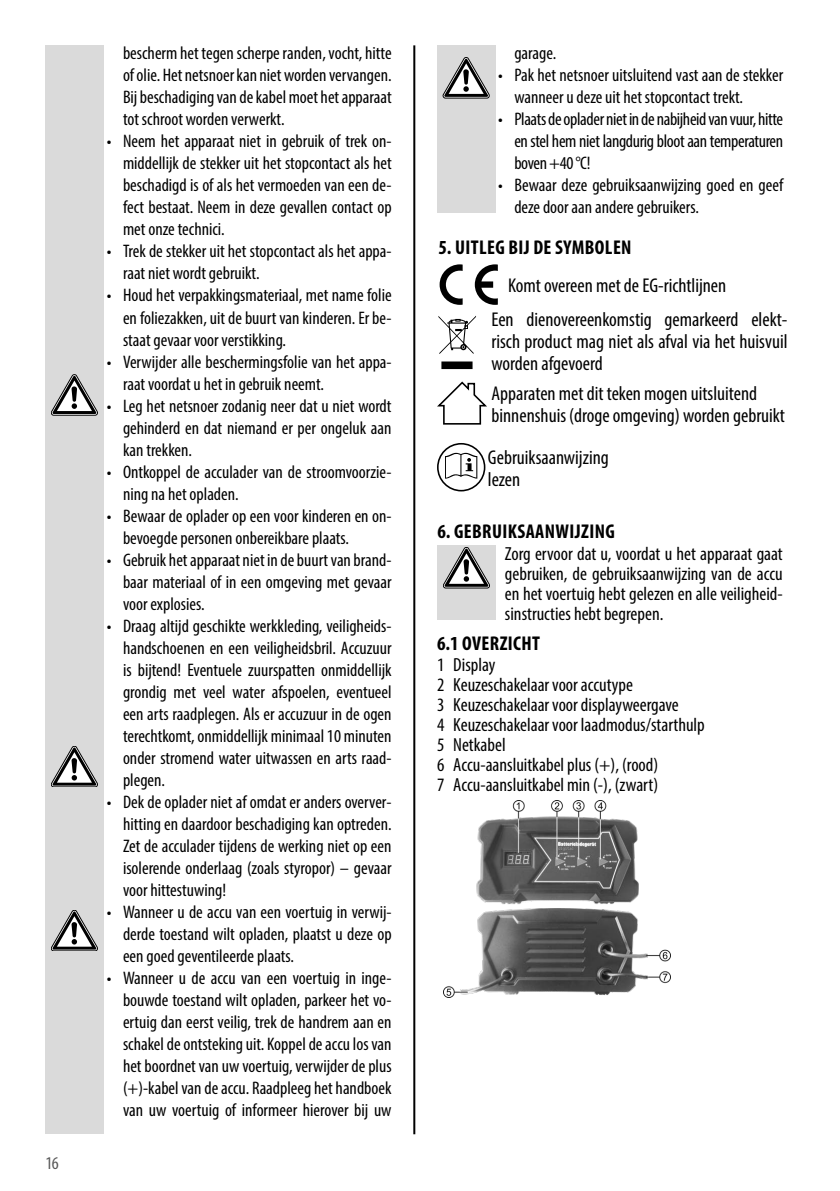
<style>
.page{position:relative;width:840px;height:1191px;background:#fff}
.page>*{position:absolute;margin:0;border:0;box-sizing:border-box;transform-origin:0 0}
.t1{font:condensed 20px/22px "Myriad Pro";color:#000}
.t2{font:700 condensed 20px "Myriad Pro";letter-spacing:.02em;color:#000}
.t3{font:condensed 19px/20px "Myriad Pro";color:#000;text-align:justify}
.t4{font:condensed 18.2px/22px "Myriad Pro";color:#000;text-align:justify}
.t5{font:condensed 18px "Myriad Pro";color:#575757}
</style>
<div class="page">
<hr style="left:413px;top:45px;width:2px;height:1089px;background:#000">
<div style="left:45px;top:45px;width:58px;height:1088px;background:#dadada"></div>
<div style="left:437px;top:45px;width:58px;height:168px;background:#dadada"></div>
<svg style="left:439px;top:264px;width:23px;height:41px"></svg>
<svg style="left:474px;top:264px;width:23px;height:41px"></svg>
<div style="left:437px;top:443px;width:48px;height:48px;border:2px solid #000;border-radius:50%"></div>
<svg style="left:444px;top:451px;width:33px;height:28px"></svg>
<svg style="left:437px;top:381px;width:50px;height:44px"></svg>
<svg style="left:438px;top:316px;width:38px;height:53px"></svg>
<svg style="left:51px;top:374px;width:46px;height:41px"></svg>
<svg style="left:51px;top:746px;width:46px;height:41px"></svg>
<svg style="left:51px;top:910px;width:46px;height:41px"></svg>
<svg style="left:442px;top:57px;width:47px;height:41px"></svg>
<div style="left:437px;top:545px;width:58px;height:74px;background:#dadada"></div>
<img style="left:443px;top:800px;width:227px;height:197px">
<svg style="left:443px;top:547px;width:46px;height:41px"></svg>
<p class="t5" style="left:45px;top:1152px;width:15px">16</p>
<p class="t4" style="left:123px;top:42px;width:270px">bescherm het tegen scherpe randen, vocht, hitte of olie. Het netsnoer kan niet worden vervangen.<br>Bij beschadiging van de kabel moet het apparaat tot schroot worden verwerkt.</p>
<p class="t4" style="left:123px;top:130px;width:270px;text-indent:-16px">• Neem het apparaat niet in gebruik of trek on&shy;middellijk de stekker uit het stopcontact als het beschadigd is of als het vermoeden van een de&shy;fect bestaat. Neem in deze gevallen contact op met onze technici.</p>
<p class="t4" style="left:123px;top:240px;width:270px;text-indent:-16px">• Trek de stekker uit het stopcontact als het appa&shy;raat niet wordt gebruikt.</p>
<p class="t4" style="left:123px;top:284px;width:270px;text-indent:-16px">• Houd het verpakkingsmateriaal, met name folie en foliezakken, uit de buurt van kinderen. Er be&shy;staat gevaar voor verstikking.</p>
<p class="t4" style="left:123px;top:350px;width:270px;text-indent:-16px">• Verwijder alle beschermingsfolie van het appa&shy;raat voordat u het in gebruik neemt.</p>
<p class="t4" style="left:123px;top:394px;width:270px;text-indent:-16px">• Leg het netsnoer zodanig neer dat u niet wordt gehinderd en dat niemand er per ongeluk aan kan trekken.</p>
<p class="t4" style="left:123px;top:460px;width:270px;text-indent:-16px">• Ontkoppel de acculader van de stroomvoorzie&shy;ning na het opladen.</p>
<p class="t4" style="left:123px;top:504px;width:270px;text-indent:-16px">• Bewaar de oplader op een voor kinderen en on&shy;bevoegde personen onbereikbare plaats.</p>
<p class="t4" style="left:123px;top:548px;width:270px;text-indent:-16px">• Gebruik het apparaat niet in de buurt van brand&shy;baar materiaal of in een omgeving met gevaar voor explosies.</p>
<p class="t4" style="left:123px;top:614px;width:270px;text-indent:-16px">• Draag altijd geschikte werkkleding, veiligheids&shy;handschoenen en een veiligheidsbril. Accuzuur is bijtend! Eventuele zuurspatten onmiddellijk grondig met veel water afspoelen, eventueel een arts raadplegen. Als er accuzuur in de ogen terechtkomt, onmiddellijk minimaal 10 minuten onder stromend water uitwassen en arts raad&shy;plegen.</p>
<p class="t4" style="left:123px;top:790px;width:270px;text-indent:-16px">• Dek de oplader niet af omdat er anders overver&shy;hitting en daardoor beschadiging kan optreden.<br>Zet de acculader tijdens de werking niet op een isolerende onderlaag (zoals styropor) – gevaar voor hittestuwing!</p>
<p class="t4" style="left:123px;top:900px;width:270px;text-indent:-16px">• Wanneer u de accu van een voertuig in verwij&shy;derde toestand wilt opladen, plaatst u deze op een goed geventileerde plaats.</p>
<p class="t4" style="left:123px;top:966px;width:270px;text-indent:-16px">• Wanneer u de accu van een voertuig in inge&shy;bouwde toestand wilt opladen, parkeer het vo&shy;ertuig dan eerst veilig, trek de handrem aan en schakel de ontsteking uit. Koppel de accu los van het boordnet van uw voertuig, verwijder de plus (+)-kabel van de accu. Raadpleeg het handboek van uw voertuig of informeer hierover bij uw</p>
<p class="t4" style="left:514px;top:42px;width:44px">garage.</p>
<p class="t4" style="left:514px;top:64px;width:270px;text-indent:-16px">• Pak het netsnoer uitsluitend vast aan de stekker wanneer u deze uit het stopcontact trekt.</p>
<p class="t4" style="left:514px;top:108px;width:270px;text-indent:-16px">• Plaats de oplader niet in de nabijheid van vuur, hitte en stel hem niet langdurig bloot aan temperaturen boven +40 °C!</p>
<p class="t4" style="left:514px;top:174px;width:270px;text-indent:-16px">• Bewaar deze gebruiksaanwijzing goed en geef deze door aan andere gebruikers.</p>
<p class="t2" style="left:438px;top:235px;width:194px">5. UITLEG BIJ DE SYMBOLEN</p>
<p class="t1" style="left:491px;top:268px;width:297px;line-height:33.8px;text-indent:16px">Komt overeen met de EG-richtlijnen<br>Een dienovereenkomstig gemarkeerd elekt-</p>
<p class="t1" style="left:491px;top:330px;width:297px">risch product mag niet als afval via het huisvuil worden afgevoerd</p>
<p class="t1" style="left:491px;top:382px;width:295px">Apparaten met dit teken mogen uitsluitend binnenshuis (droge omgeving) worden gebruikt</p>
<p class="t1" style="left:487px;top:446px;width:122px">Gebruiksaanwijzing lezen</p>
<p class="t2" style="left:437px;top:519px;width:179px">6. GEBRUIKSAANWIJZING</p>
<p class="t3" style="left:504px;top:543px;width:279px">Zorg ervoor dat u, voordat u het apparaat gaat gebruiken, de gebruiksaanwijzing van de accu en het voertuig hebt gelezen en alle veiligheid&shy;sinstructies hebt begrepen.</p>
<p class="t3" style="left:437px;top:654px;width:269px;text-align:left">1 Display<br>2 Keuzeschakelaar voor accutype<br>3 Keuzeschakelaar voor displayweergave<br>4 Keuzeschakelaar voor laadmodus/starthulp<br>5 Netkabel<br>6 Accu-aansluitkabel plus (+), (rood)<br>7 Accu-aansluitkabel min (-), (zwart)</p>
<p class="t2" style="left:437px;top:631px;width:104px">6.1 OVERZICHT</p>
</div>
